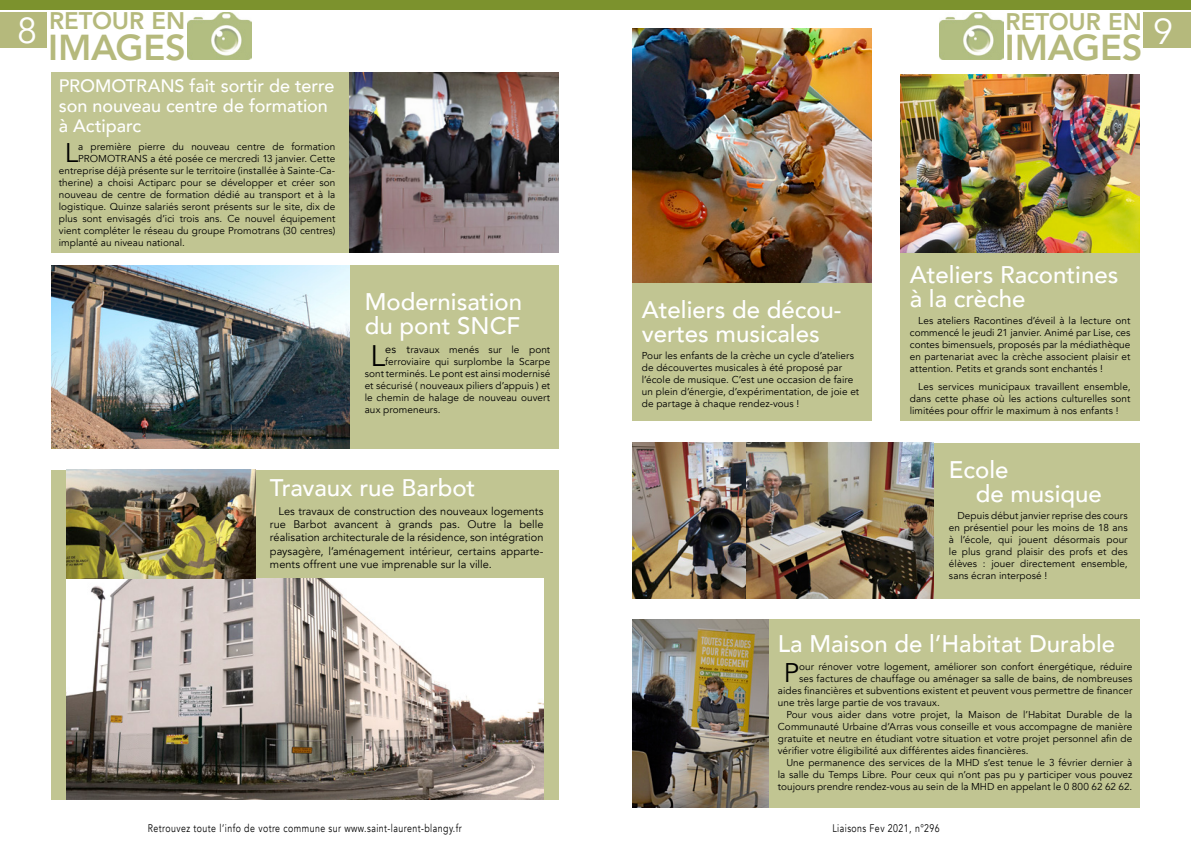
<style>
.page{position:relative;width:1191px;height:842px;background:#fff}
.page>*{position:absolute;margin:0;border:0;box-sizing:border-box;transform-origin:0 0}
.Texte_2016{font:800 36px "Avenir";letter-spacing:-.005em;color:#b5b97c}
.t1{font:36px "Avenir";color:#fff}
.Texte_2016-2{font:29.6px "Avenir";color:#000}
.Texte_2016-3{font:26.9px "Avenir";color:#000}
.Texte_2016-4{font:500 24px/24px "Avenir";color:#fff}
.Texte_2016-5{font:800 24px "Avenir";letter-spacing:-.005em;color:#b5b97c}
.Texte_2016-6{font:500 18px/20px "Avenir";letter-spacing:-.005em;color:#fff}
.Texte_2016-7{font:11px/13.2px "Avenir";letter-spacing:.05em;color:#000;text-align:justify}
.Texte_2016-8{font:11px "Avenir";letter-spacing:.05em;color:#000;scale:.8 1}
.Texte_2016-9{font:10px/12px "Avenir";letter-spacing:.005em;color:#000;text-align:justify}
.s1{font-size:11px}
</style>
<div class="page">
<img style="left:939px;top:13px;width:64px;height:47px">
<img style="left:187px;top:13px;width:64px;height:47px">
<div style="left:51px;top:72px;width:507px;height:181px;background:#c1c592"></div>
<img style="left:349px;top:72px;width:209px;height:181px">
<div style="left:183px;top:265px;width:375px;height:183px;background:#c1c592"></div>
<div style="left:51px;top:470px;width:507px;height:329px;background:#c1c592"></div>
<div style="left:900px;top:75px;width:240px;height:345px;background:#c1c592"></div>
<div style="left:632px;top:28px;width:240px;height:393px;background:#c1c592"></div>
<img style="left:51px;top:265px;width:298px;height:183px">
<img style="left:900px;top:74px;width:240px;height:179px">
<img style="left:632px;top:28px;width:240px;height:254px">
<div style="left:632px;top:443px;width:508px;height:156px;background:#c1c592"></div>
<img style="left:632px;top:443px;width:301px;height:156px">
<img style="left:66px;top:579px;width:477px;height:220px">
<img style="left:66px;top:470px;width:189px;height:109px">
<div style="left:632px;top:620px;width:508px;height:188px;background:#c1c592"></div>
<img style="left:632px;top:620px;width:136px;height:188px">
<div style="left:0;top:13px;width:47px;height:35px;background:#b5b97c"></div>
<div style="left:0;top:0;width:595px;height:10px;background:#7c922d"></div>
<div style="left:595px;top:0;width:596px;height:10px;background:#7c922d"></div>
<div style="left:1143px;top:13px;width:48px;height:35px;background:#b5b97c"></div>
<p class="Texte_2016-5" style="left:49px;top:2px;width:138px">RETOUR EN</p>
<p class="Texte_2016" style="left:48px;top:19px;width:139px">IMAGES</p>
<p class="Texte_2016-5" style="left:1005px;top:3px;width:138px">RETOUR EN</p>
<p class="Texte_2016" style="left:1005px;top:19px;width:139px">IMAGES</p>
<h1 class="t1" style="left:17px;top:9px;width:22px">8</h1>
<h1 class="t1" style="left:1153px;top:10px;width:22px">9</h1>
<p class="Texte_2016-6" style="left:59px;top:75px;width:277px">PROMOTRANS fait sortir de terre son nouveau centre de formation à Actiparc</p>
<p class="Texte_2016-3" style="left:65px;top:137px;width:15px">L</p>
<p class="Texte_2016-9" style="left:78px;top:141px;width:258px">a première pierre du nouveau centre de formation</p>
<p class="Texte_2016-9" style="left:78px;top:153px;width:258px">PROMOTRANS a été posée ce mercredi 13 janvier. Cette</p>
<p class="Texte_2016-9" style="left:59px;top:165px;width:278px">entreprise déjà présente sur le territoire (installée à Sainte-Ca-</p>
<p class="Texte_2016-9" style="left:59px;top:177px;width:278px">therine) a choisi Actiparc pour se développer et créer son</p>
<p class="Texte_2016-9" style="left:59px;top:189px;width:278px">nouveau de centre de formation dédié au transport et à la</p>
<p class="Texte_2016-9" style="left:59px;top:201px;width:278px">logistique. Quinze salariés seront présents sur le site, dix de</p>
<p class="Texte_2016-9" style="left:59px;top:213px;width:278px">plus sont envisagés d’ici trois ans. Ce nouvel équipement</p>
<p class="Texte_2016-9" style="left:59px;top:225px;width:278px">vient compléter le réseau du groupe Promotrans (30 centres)</p>
<p class="Texte_2016-9" style="left:59px;top:237px;width:128px">implanté au niveau national.</p>
<p class="Texte_2016-4" style="left:365px;top:288px;width:159px">Modernisation du pont SNCF</p>
<p class="Texte_2016-2" style="left:370px;top:338px;width:16px">L</p>
<p class="Texte_2016-9" style="left:385px;top:344px;width:167px"><span class="s1">es t</span>ravaux menés sur le pont</p>
<p class="Texte_2016-9" style="left:385px;top:356px;width:167px">ferroviaire qui surplombe la Scarpe</p>
<p class="Texte_2016-9" style="left:365px;top:368px;width:187px">sont terminés. Le pont est ainsi modernisé</p>
<p class="Texte_2016-9" style="left:365px;top:380px;width:187px">et sécurisé ( nouveaux piliers d’appuis ) et</p>
<p class="Texte_2016-9" style="left:365px;top:392px;width:187px">le chemin de halage de nouveau ouvert</p>
<p class="Texte_2016-9" style="left:365px;top:404px;width:77px">aux promeneurs.</p>
<p class="Texte_2016-4" style="left:270px;top:474px;width:207px">Travaux rue Barbot</p>
<p class="Texte_2016-7" style="left:270px;top:505px;width:275px;text-indent:9px">Les travaux de construction des nouveaux logements rue Barbot avancent à grands pas. Outre la belle réalisation architecturale de la résidence, son intégration paysagère, l’aménagement intérieur, certains apparte&shy;ments offrent une vue imprenable sur la ville.</p>
<p class="Texte_2016-4" style="left:642px;top:296px;width:201px">Ateliers de décou&shy;vertes musicales</p>
<p class="Texte_2016-9" style="left:642px;top:350px;width:219px;text-align:left">Pour les enfants de la crèche un cycle d’ateliers de découvertes musicales à été proposé par l’école de musique. C’est une occasion de faire un plein d’énergie, d’expérimentation, de joie et de partage à chaque rendez-vous !</p>
<p class="Texte_2016-4" style="left:909px;top:261px;width:210px">Ateliers Racontines à la crèche</p>
<p class="Texte_2016-9" style="left:909px;top:315px;width:222px;text-indent:9px">Les ateliers Racontines d’éveil à la lecture ont commencé le jeudi 21 janvier. Animé par Lise, ces contes bimensuels, proposés par la médiathèque en partenariat avec la crèche associent plaisir et attention. Petits et grands sont enchantés !</p>
<p class="Texte_2016-9" style="left:909px;top:381px;width:222px;text-indent:9px">Les services municipaux travaillent ensemble, dans cette phase où les actions culturelles sont limitées pour offrir le maximum à nos enfants !</p>
<p class="Texte_2016-4" style="left:949px;top:456px;width:61px">Ecole</p>
<p class="Texte_2016-4" style="left:975px;top:480px;width:128px">de musique</p>
<p class="Texte_2016-9" style="left:949px;top:510px;width:180px;text-indent:9px">Depuis début janvier reprise des cours en présentiel pour les moins de 18 ans à l’école, qui jouent désormais pour le plus grand plaisir des profs et des élèves : jouer directement ensemble, sans écran interposé !</p>
<p class="Texte_2016-4" style="left:778px;top:631px;width:339px">La Maison de l’Habitat Durable</p>
<p class="Texte_2016-3" style="left:783px;top:657px;width:17px">P</p>
<p class="Texte_2016-9" style="left:799px;top:661px;width:334px">our rénover votre logement, améliorer son confort énergétique, réduire</p>
<p class="Texte_2016-9" style="left:799px;top:673px;width:334px">ses factures de chauffage ou aménager sa salle de bains, de nombreuses</p>
<p class="Texte_2016-9" style="left:778px;top:685px;width:356px">aides financières et subventions existent et peuvent vous permettre de financer</p>
<p class="Texte_2016-9" style="left:778px;top:697px;width:164px">une très large partie de vos travaux.</p>
<p class="Texte_2016-9" style="left:778px;top:709px;width:356px;text-indent:9px">Pour vous aider dans votre projet, la Maison de l’Habitat Durable de la Communauté Urbaine d’Arras vous conseille et vous accompagne de manière gratuite et neutre en étudiant votre situation et votre projet personnel afin de vérifier votre éligibilité aux différentes aides financières.</p>
<p class="Texte_2016-9" style="left:778px;top:757px;width:356px;text-indent:9px">Une permanence des services de la MHD s’est tenue le 3 février dernier à la salle du Temps Libre. Pour ceux qui n’ont pas pu y participer vous pouvez toujours prendre rendez-vous au sein de la MHD en appelant le 0 800 62 62 62.</p>
<p class="Texte_2016-8" style="left:148px;top:822px;width:394px">Retrouvez toute l’info de votre commune sur www.saint-laurent-blangy.fr</p>
<p class="Texte_2016-8" style="left:832px;top:822px;width:136px">Liaisons Fev 2021, n°296</p>
</div>
